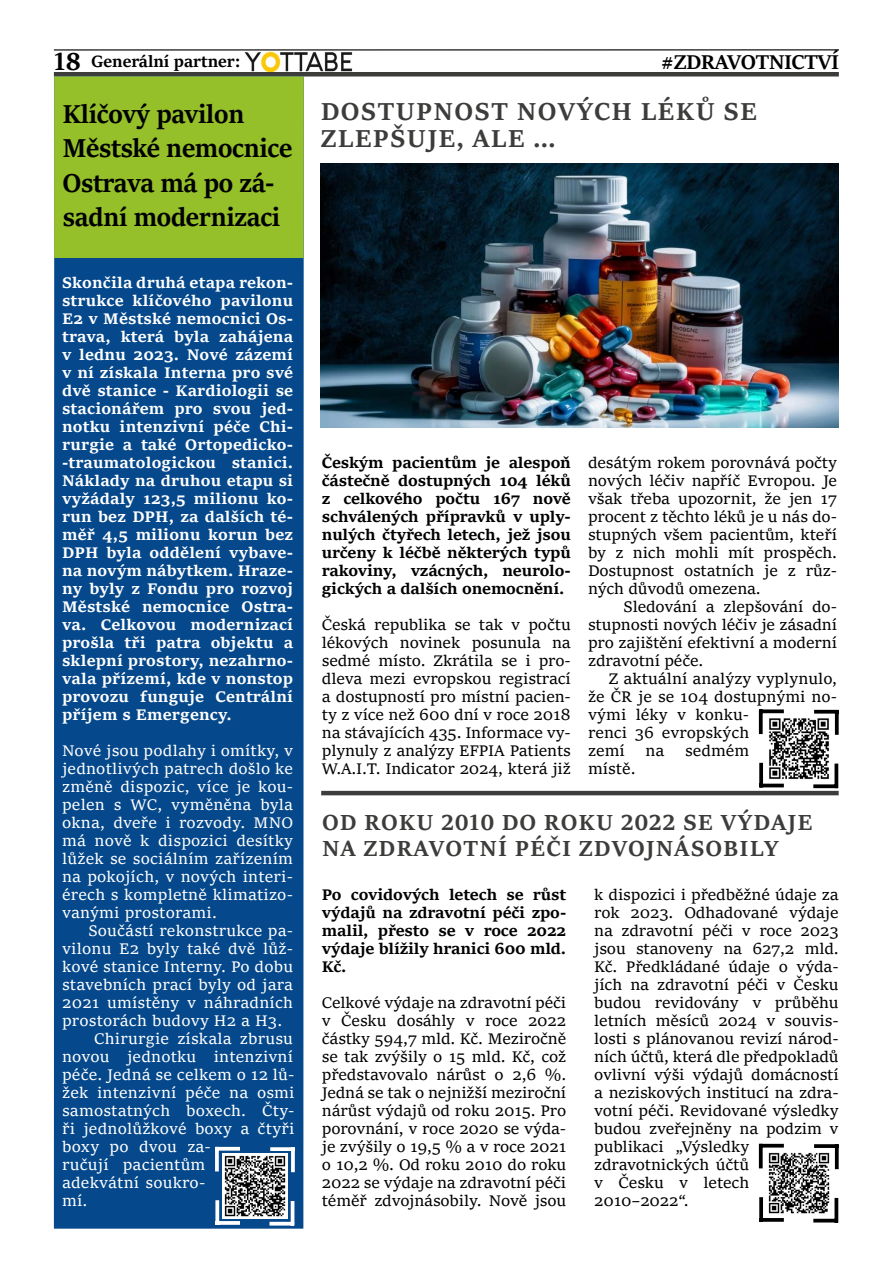
<style>
.page{position:relative;width:893px;height:1263px;background:#fff}
.page>*{position:absolute;margin:0;border:0;box-sizing:border-box;transform-origin:0 0}
.t1{font:700 28.5px/34.5px "Sitka Heading";letter-spacing:-.01em;color:#000;scale:.96 1}
.t2{font:700 27px/27px "Sitka Heading";letter-spacing:.07em;color:#3c3c3b}
.t3{font:700 24px/25.5px "Sitka Heading";letter-spacing:.07em;color:#3c3c3b}
.t4{font:700 22.5px "Sitka Display";color:#000}
.t5{font:700 18px "Sitka Heading";color:#000}
.t6{font:16.5px/18px "Sitka Text";letter-spacing:-.01em;color:#000;text-align:justify}
.t7{font:700 16.5px/18px "Sitka Text";letter-spacing:.01em;color:#fff;text-align:justify}
.t8{font:16.5px/18px "Sitka Text";letter-spacing:.01em;color:#fff;text-align:justify}
.t9{font:700 16.5px/18px "Sitka Text";letter-spacing:-.01em;color:#000;text-align:justify}
.s1{font-size:27px}
</style>
<div class="page">
<hr style="left:54px;top:49px;width:785px;height:2px;background:#3c3c3b">
<img style="left:244px;top:52px;width:108px;height:19px">
<div style="left:54px;top:72px;width:785px;height:5px;background:#3c3c3b"></div>
<hr style="left:321px;top:791px;width:518px;height:4px;background:#3c3c3b">
<img style="left:320px;top:164px;width:519px;height:263px">
<svg style="left:763px;top:709px;width:21px;height:4px"></svg>
<svg style="left:759px;top:709px;width:4px;height:25px"></svg>
<hr style="left:759px;top:784px;width:25px;height:3px;background:#000">
<svg style="left:759px;top:763px;width:4px;height:21px"></svg>
<svg style="left:814px;top:710px;width:21px;height:4px"></svg>
<svg style="left:835px;top:710px;width:4px;height:25px"></svg>
<svg style="left:813px;top:784px;width:21px;height:4px"></svg>
<svg style="left:834px;top:763px;width:4px;height:25px"></svg>
<img style="left:769px;top:718px;width:60px;height:61px">
<hr style="left:759px;top:1144px;width:25px;height:3px;background:#000">
<svg style="left:759px;top:1147px;width:4px;height:21px"></svg>
<svg style="left:763px;top:1218px;width:21px;height:4px"></svg>
<svg style="left:759px;top:1197px;width:4px;height:25px"></svg>
<svg style="left:814px;top:1144px;width:21px;height:4px"></svg>
<svg style="left:835px;top:1144px;width:4px;height:25px"></svg>
<hr style="left:813px;top:1219px;width:25px;height:3px;background:#000">
<svg style="left:834px;top:1198px;width:4px;height:21px"></svg>
<img style="left:768px;top:1152px;width:62px;height:62px">
<div style="left:54px;top:77px;width:250px;height:1152px;background:#05488b"></div>
<div style="left:54px;top:77px;width:250px;height:181px;background:#95c02a"></div>
<hr style="left:215px;top:1147px;width:25px;height:3px;background:#fff">
<svg style="left:215px;top:1150px;width:4px;height:21px"></svg>
<svg style="left:219px;top:1221px;width:21px;height:4px"></svg>
<svg style="left:215px;top:1200px;width:4px;height:25px"></svg>
<svg style="left:270px;top:1147px;width:21px;height:4px"></svg>
<svg style="left:291px;top:1147px;width:4px;height:25px"></svg>
<hr style="left:269px;top:1222px;width:25px;height:3px;background:#fff">
<hr style="left:291px;top:1201px;width:3px;height:24px;background:#fff">
<img style="left:222px;top:1153px;width:66px;height:66px">
<p class="t5" style="left:54px;top:48px;width:188px"><span class="s1">18</span> Generální partner:</p>
<h1 class="t1" style="left:63px;top:95px;width:240px">Klíčový pavilon<br>Městské nemocnice<br>Ostrava má po zá&shy;sadní modernizaci</h1>
<p class="t7" style="left:62px;top:272px;width:233px">Skončila druhá etapa rekon&shy;strukce klíčového pavilonu E2 v Městské nemocnici Os&shy;trava, která byla zahájena v lednu 2023. Nové zázemí v ní získala Interna pro své dvě stanice - Kardiologii se stacionářem pro svou jed&shy;notku intenzivní péče Chi&shy;rurgie a také Ortopedicko--traumatologickou stanici.<br>Náklady na druhou etapu si vyžádaly 123,5 milionu ko&shy;run bez DPH, za dalších té&shy;měř 4,5 milionu korun bez DPH byla oddělení vybave&shy;na novým nábytkem. Hraze&shy;ny byly z Fondu pro rozvoj Městské nemocnice Ostra&shy;va. Celkovou modernizací prošla tři patra objektu a sklepní prostory, nezahrno&shy;vala přízemí, kde v nonstop provozu funguje Centrální příjem s Emergency.</p>
<p class="t8" style="left:62px;top:740px;width:233px">Nové jsou podlahy i omítky, v jednotlivých patrech došlo ke změně dispozic, více je kou&shy;pelen s WC, vyměněna byla okna, dveře i rozvody. MNO má nově k dispozici desítky lůžek se sociálním zařízením na pokojích, v nových interi&shy;érech s kompletně klimatizo&shy;vanými prostorami.</p>
<p class="t8" style="left:88px;top:921px;width:206px">Součástí rekonstrukce pa-</p>
<p class="t8" style="left:62px;top:939px;width:232px">vilonu E2 byly také dvě lůž-</p>
<p class="t8" style="left:62px;top:957px;width:232px">kové stanice Interny. Po dobu</p>
<p class="t8" style="left:62px;top:975px;width:233px">stavebních prací byly od jara</p>
<p class="t8" style="left:62px;top:993px;width:233px">2021 umístěny v náhradních</p>
<p class="t8" style="left:62px;top:1011px;width:222px">prostorách budovy H2 a H3.</p>
<p class="t8" style="left:94px;top:1029px;width:200px">Chirurgie získala zbrusu</p>
<p class="t8" style="left:62px;top:1047px;width:233px">novou jednotku intenzivní</p>
<p class="t8" style="left:62px;top:1065px;width:234px">péče. Jedná se celkem o 12 lů-</p>
<p class="t8" style="left:62px;top:1083px;width:234px">žek intenzivní péče na osmi</p>
<p class="t8" style="left:62px;top:1101px;width:234px">samostatných boxech. Čty-</p>
<p class="t8" style="left:62px;top:1119px;width:234px">ři jednolůžkové boxy a čtyři</p>
<p class="t8" style="left:62px;top:1137px;width:150px">boxy po dvou za-</p>
<p class="t8" style="left:62px;top:1155px;width:145px">ručují pacientům</p>
<p class="t8" style="left:62px;top:1173px;width:145px">adekvátní soukro-</p>
<p class="t8" style="left:62px;top:1191px;width:27px">mí.</p>
<h3 class="t4" style="left:660px;top:46px;width:180px">#ZDRAVOTNICTVÍ</h3>
<h2 class="t2" style="left:321px;top:96px;width:437px">DOSTUPNOST NOVÝCH LÉKŮ SE<br>ZLEPŠUJE, ALE …</h2>
<p class="t9" style="left:322px;top:452px;width:251px">Českým pacientům je alespoň částečně dostupných 104 léků z celkového počtu 167 nově schválených přípravků v uply&shy;nulých čtyřech letech, jež jsou určeny k léčbě některých typů rakoviny, vzácných, neurolo&shy;gických a dalších onemocnění.</p>
<p class="t6" style="left:322px;top:614px;width:251px">Česká republika se tak v počtu lékových novinek posunula na sedmé místo. Zkrátila se i pro&shy;dleva mezi evropskou registrací a dostupností pro místní pacien&shy;ty z více než 600 dní v roce 2018 na stávajících 435. Informace vy&shy;plynuly z analýzy EFPIA Patients W.A.I.T. Indicator 2024, která již</p>
<p class="t6" style="left:588px;top:452px;width:251px">desátým rokem porovnává počty nových léčiv napříč Evropou. Je však třeba upozornit, že jen 17 procent z těchto léků je u nás do&shy;stupných všem pacientům, kteří by z nich mohli mít prospěch.<br>Dostupnost ostatních je z růz&shy;ných důvodů omezena.</p>
<p class="t6" style="left:588px;top:597px;width:251px;text-indent:35px">Sledování a zlepšování do&shy;stupnosti nových léčiv je zásadní pro zajištění efektivní a moderní zdravotní péče.</p>
<p class="t6" style="left:588px;top:669px;width:251px;text-align:left;text-indent:21px">Z aktuální analýzy vyplynulo, že ČR je se 104 dostupnými no&shy;vými léky v konku-<br>renci 36 evropských<br>zemí</p>
<p class="t6" style="left:646px;top:741px;width:20px">na</p>
<p class="t6" style="left:685px;top:741px;width:66px">sedmém</p>
<p class="t6" style="left:588px;top:759px;width:49px">místě.</p>
<h3 class="t3" style="left:322px;top:808px;width:492px">OD ROKU 2010 DO ROKU 2022 SE VÝDAJE<br>NA ZDRAVOTNÍ PÉČI ZDVOJNÁSOBILY</h3>
<p class="t9" style="left:322px;top:884px;width:246px">Po covidových letech se růst výdajů na zdravotní péči zpo&shy;malil, přesto se v roce 2022 výdaje blížily hranici 600 mld.<br>Kč.</p>
<p class="t6" style="left:322px;top:992px;width:246px">Celkové výdaje na zdravotní péči v Česku dosáhly v roce 2022 částky 594,7 mld. Kč. Meziročně se tak zvýšily o 15 mld. Kč, což představovalo nárůst o 2,6 %.<br>Jedná se tak o nejnižší meziroční nárůst výdajů od roku 2015. Pro porovnání, v roce 2020 se výda&shy;je zvýšily o 19,5 % a v roce 2021 o 10,2 %. Od roku 2010 do roku 2022 se výdaje na zdravotní péči téměř zdvojnásobily. Nově jsou</p>
<p class="t6" style="left:594px;top:884px;width:246px;text-align:left">k dispozici i předběžné údaje za rok 2023. Odhadované výdaje na zdravotní péči v roce 2023 jsou stanoveny na 627,2 mld.<br>Kč. Předkládané údaje o výda&shy;jích na zdravotní péči v Česku budou revidovány v průběhu letních měsíců 2024 v souvis&shy;losti s plánovanou revizí národ&shy;ních účtů, která dle předpokladů ovlivní výši výdajů domácností a neziskových institucí na zdra&shy;votní péči. Revidované výsledky budou zveřejněny na podzim v publikaci „Výsledky zdravotnických účtů<br>v Česku v letech<br>2010–2022“.</p>
</div>
